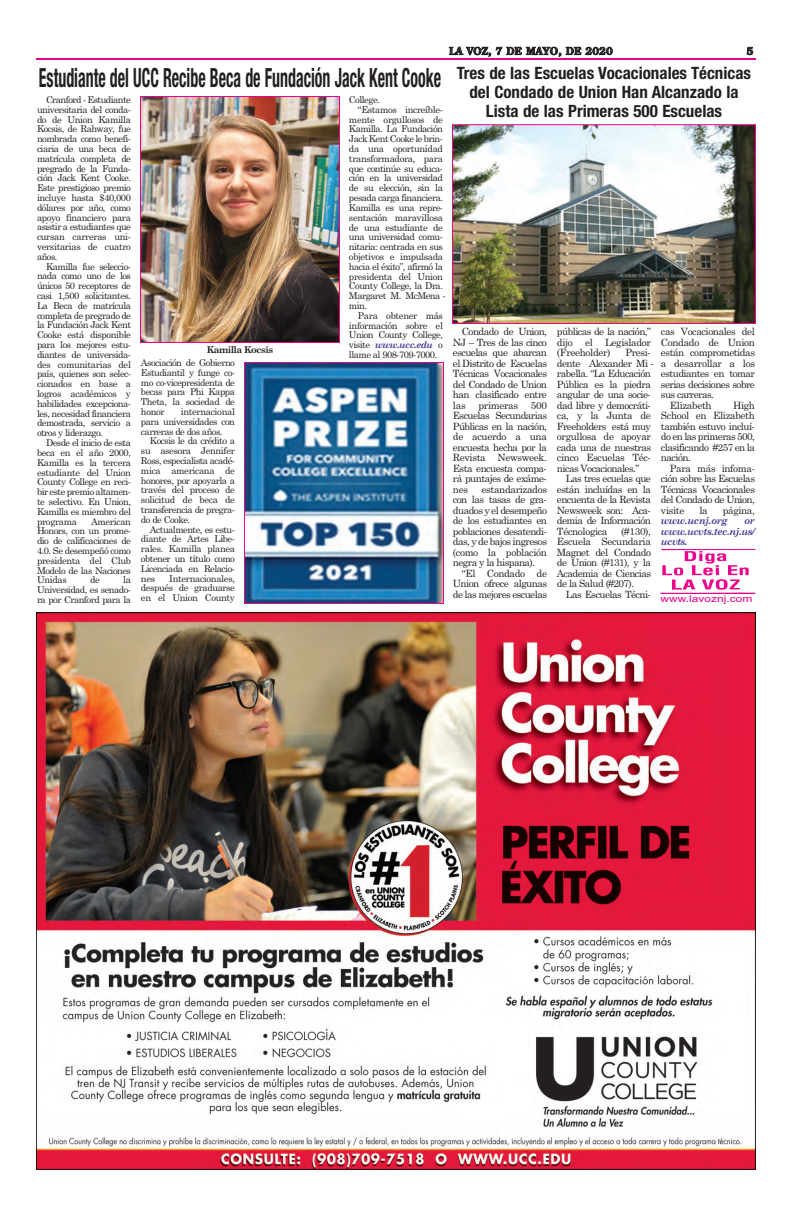
<style>
.page{position:relative;width:792px;height:1206px;background:#fff}
.page>*{position:absolute;margin:0;border:0;box-sizing:border-box;transform-origin:0 0}
.t1{font:700 condensed 26.5px "Helvetica Neue";color:#231f20;scale:.6 1}
.t2{font:700 condensed 17px/19px "Helvetica Neue";color:#231f20;text-align:center}
.t3{font:10px/10.5px "Century Schoolbook";letter-spacing:-.055em;color:#231f20;text-align:justify}
.t4{font:10px "Century Schoolbook";letter-spacing:-.035em;color:#231f20}
.t5{font:italic 700 10px/10.5px "Century Schoolbook";letter-spacing:-.045em;color:#4d3c98;text-align:justify}
.t6{font:700 10px "Century Old Style Std";letter-spacing:.025em;color:#231f20}
.t7{font:700 9.5px "Century Schoolbook";letter-spacing:-.055em;color:#231f20}
.t8{font:9.4px/9.8px "Century Schoolbook";letter-spacing:-.055em;color:#231f20;text-align:justify}
.t9{font:9.4px "Century Schoolbook";letter-spacing:-.035em;color:#231f20}
.t10{font:italic 700 9.4px "Century Schoolbook";letter-spacing:-.055em;color:#4d3c98}
.s1{font-weight:400;font-style:normal;color:#231f20}
</style>
<div class="page">
<hr style="left:36px;top:58px;width:720px;height:2px;background:#ed028c">
<img style="left:36px;top:612px;width:720px;height:558px">
<img style="left:454px;top:126px;width:300px;height:196px">
<div style="left:452px;top:124px;width:304px;height:200px;border:1px solid #ed028c"></div>
<img style="left:142px;top:98px;width:196px;height:243px">
<div style="left:140px;top:96px;width:200px;height:247px;border:1px solid #ed028c"></div>
<img style="left:246px;top:364px;width:196px;height:238px">
<div style="left:244px;top:362px;width:200px;height:242px;border:1px solid #ed028c"></div>
<img style="left:660px;top:549px;width:96px;height:45px">
<p class="t6" style="left:449px;top:45px;width:165px">LA VOZ, 7 DE MAYO, DE 2020</p>
<p class="t6" style="left:747px;top:45px;width:8px">5</p>
<h1 class="t1" style="left:39px;top:62px;width:1188px">Estudiante del UCC Recibe Beca de Fundación Jack Kent Cooke <sup>Tres</sup> <sup>de</sup> <sup>las</sup> <sup>Escuelas</sup> <sup>Vocacionales</sup> <sup>Técnicas</sup></h1>
<h2 class="t2" style="left:469px;top:82px;width:271px">del Condado de Union Han Alcanzado la<br>Lista de las Primeras 500 Escuelas</h2>
<p class="t8" style="left:37px;top:95px;width:96px;text-indent:9px">Cranford - Estudian te universitaria del conda&shy;do de Union Kamilla Kocsis, de Rahway, fue nombrada como benefi&shy;ciaria de una beca de matrícula completa de pregrado de la Funda - ción Jack Kent Cooke.<br>Este prestigioso premio incluye hasta $40,000 dólares por año, como apoyo financiero para asistir a estudiantes que cursan carreras uni - versitarias de cuatro años.</p>
<p class="t8" style="left:37px;top:261px;width:96px;text-indent:9px">Kamilla fue seleccio&shy;nada como uno de los únicos 50 receptores de casi 1,500 solicitantes.<br>La Beca de matrícula completa de pregrado de la Fundación Jack Kent Cooke está disponible para los mejores estu&shy;diantes de universida&shy;des comunitarias del país, quienes son selec&shy;cionados en base a logros académicos y habilidades excepciona&shy;les, necesidad financiera demostrada, servicio a otros y liderazgo.</p>
<p class="t8" style="left:37px;top:438px;width:96px;text-indent:9px">Desde el inicio de esta beca en el año 2000, Kamilla es la tercera estudiante del Union County College en reci&shy;bir este premio altamen&shy;te selectivo. En Union, Kamilla es miembro del programa</p>
<p class="t8" style="left:349px;top:95px;width:32px">College.</p>
<p class="t9" style="left:358px;top:104px;width:87px">“Estamos increíble-</p>
<p class="t9" style="left:349px;top:114px;width:95px">mente orgullosos de</p>
<p class="t8" style="left:349px;top:124px;width:95px">Kamilla. La Fundación</p>
<p class="t8" style="left:349px;top:134px;width:95px">Jack Kent Cooke le brin-</p>
<p class="t9" style="left:349px;top:143px;width:96px">da una oportunidad</p>
<p class="t9" style="left:349px;top:153px;width:95px">transformadora, para</p>
<p class="t8" style="left:349px;top:164px;width:95px">que continúe su educa-</p>
<p class="t8" style="left:349px;top:173px;width:95px">ción en la universidad</p>
<p class="t8" style="left:349px;top:183px;width:96px">de su elección, sin la</p>
<p class="t8" style="left:349px;top:193px;width:96px">pesada carga financiera.</p>
<p class="t8" style="left:349px;top:203px;width:95px">Kamilla es una repre-</p>
<p class="t9" style="left:349px;top:212px;width:95px">sentación maravillosa</p>
<p class="t8" style="left:349px;top:222px;width:95px">de una estudiante de</p>
<p class="t8" style="left:349px;top:232px;width:95px">una universidad co mu -</p>
<p class="t8" style="left:349px;top:242px;width:95px">nitaria: centrada en sus</p>
<p class="t8" style="left:349px;top:252px;width:96px">objetivos e impulsada</p>
<p class="t8" style="left:349px;top:262px;width:95px">hacia el éxito”, afirmó la</p>
<p class="t9" style="left:349px;top:271px;width:95px">presidenta del Union</p>
<p class="t8" style="left:349px;top:281px;width:95px">County College, la Dra.</p>
<p class="t8" style="left:349px;top:291px;width:98px">Margaret M. McMena -</p>
<p class="t8" style="left:349px;top:301px;width:20px">min.</p>
<p class="t9" style="left:358px;top:310px;width:87px">Para obtener más</p>
<p class="t9" style="left:349px;top:320px;width:95px">información sobre el</p>
<p class="t8" style="left:349px;top:330px;width:95px">Union County College,</p>
<p class="t10" style="left:349px;top:339px;width:95px"><span class="s1">visite</span> www.ucc.edu <span class="s1">o</span></p>
<p class="t8" style="left:349px;top:350px;width:90px">llame al 908-709-7000.</p>
<p class="t3" style="left:557px;top:327px;width:96px">públicas de la nación,” dijo el Legislador (Freeholder)</p>
<p class="t3" style="left:453px;top:327px;width:96px;text-indent:9px">Condado de Union, NJ – Tres de las cinco escuelas que abarcan el Distrito de Escuelas Técnicas Vocacionales del Condado de Union han clasificado entre las</p>
<p class="t3" style="left:661px;top:327px;width:95px">cas Vocacionales del</p>
<p class="t4" style="left:661px;top:337px;width:96px">Condado de Union</p>
<p class="t3" style="left:661px;top:348px;width:95px">están comprometidas</p>
<p class="t4" style="left:661px;top:358px;width:96px">a desarrollar a los</p>
<p class="t3" style="left:661px;top:369px;width:95px">estudiantes en tomar</p>
<p class="t3" style="left:661px;top:379px;width:95px">serias decisiones sobre</p>
<p class="t3" style="left:661px;top:390px;width:55px">sus carreras.</p>
<p class="t4" style="left:670px;top:400px;width:43px">Elizabeth</p>
<p class="t7" style="left:207px;top:344px;width:68px">Kamilla Kocsis</p>
<p class="t8" style="left:141px;top:358px;width:96px">Asociación de Gobierno Estudiantil y funge co - mo co-vicepresidenta de becas para Phi Kappa Theta, la sociedad de honor</p>
<p class="t3" style="left:557px;top:348px;width:98px;text-align:left;text-indent:68px">Pre si - dente Alexander Mi - ra bella. “La Educación<br>Pública es la piedra angular de una socie&shy;dad libre y democráti&shy;ca, y la Junta de<br>Freeholders está muy orgullosa de apoyar cada una de nuestras cinco Escuelas Téc - nicas Vocacionales.”</p>
<p class="t3" style="left:557px;top:474px;width:96px;text-indent:9px">Las tres ecuelas que están incluídas en la encuenta de la Revista Newsweek son: Aca - demia de Información Técnologica</p>
<p class="t3" style="left:661px;top:400px;width:96px;text-indent:72px">High Scho ol en Elizabeth también estuvo incluí&shy;do en las primeras 500, clasificando #257 en la nación.</p>
<p class="t3" style="left:661px;top:463px;width:96px;text-indent:9px">Para más infoma&shy;ción sobre las Escuelas Técnicas Vocacionales del Condado de Union, visite</p>
<p class="t4" style="left:479px;top:400px;width:41px">primeras</p>
<p class="t3" style="left:453px;top:400px;width:96px;text-indent:78px">500<br>Escuelas Secundarias Públicas en la nación, de acuerdo a una encuesta hecha por la Revista Newsweek.<br>Esta encuesta compa&shy;rá puntajes de exáme&shy;nes</p>
<p class="t8" style="left:141px;top:407px;width:96px;text-indent:40px">internacional para universidades con carreras de dos años.</p>
<p class="t8" style="left:141px;top:436px;width:96px;text-indent:9px">Kocsis le da crédito a su asesora Jennifer Ross, especialista acadé&shy;mica americana de honores, por apoyarla a través del proceso de solicitud de beca de transferencia de pregra&shy;do de Cooke.</p>
<p class="t8" style="left:141px;top:524px;width:96px;text-indent:9px">Actualmente, es estu - diante de Artes Libe - rales. Kamilla planea obtener un título como Licenciada en Relacio - nes</p>
<p class="t3" style="left:453px;top:484px;width:96px;text-indent:29px">estandarizados con las tasas de gra&shy;duados y el desempeño de los estudiantes en poblaciones desatendi&shy;das, y de bajos ingresos (como la población negra y la hispana).</p>
<p class="t3" style="left:453px;top:568px;width:96px;text-indent:9px">“El Condado de Union ofrece algunas de las mejores escuelas</p>
<p class="t3" style="left:699px;top:505px;width:10px">la</p>
<p class="t3" style="left:723px;top:505px;width:34px">página,</p>
<p class="t5" style="left:661px;top:516px;width:68px">www.ucnj.org</p>
<p class="t8" style="left:37px;top:516px;width:96px;text-indent:54px">American Honors, con un prome&shy;dio de calificaciones de 4.0. Se desempeñó como presidenta del Club Modelo de las Naciones Unidas</p>
<p class="t5" style="left:661px;top:516px;width:96px;text-indent:83px">or www.ucvts.tec.nj.us/ ucvts.</p>
<p class="t3" style="left:557px;top:526px;width:96px;text-indent:64px">(#130), Escuela Secundaria Magnet del Condado de Union (#131), y la Academia de Ciencias de la Salud (#207).</p>
<p class="t3" style="left:566px;top:589px;width:188px">Las Escuelas Técni - <sub>www.lavoznj.com</sub></p>
<p class="t8" style="left:141px;top:574px;width:95px;text-indent:28px">Internacionales, después de graduarse en el Union County</p>
<p class="t8" style="left:37px;top:575px;width:96px;text-indent:86px">la Universidad, es senado&shy;ra por Cranford para la</p>
<p class="t8" style="left:90px;top:575px;width:11px">de</p>
</div>
